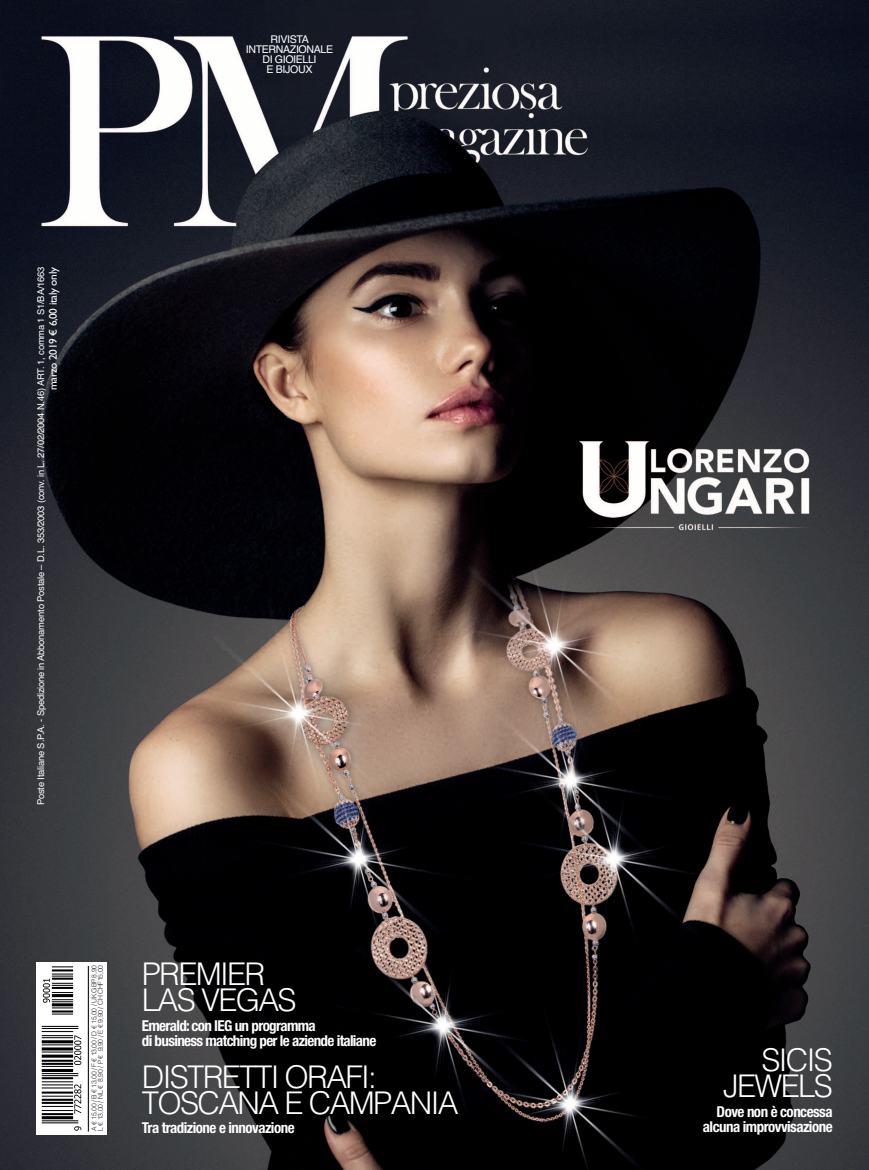
<style>
.page{position:relative;width:869px;height:1170px;background:#fff}
.page>*{position:absolute;margin:0;border:0;box-sizing:border-box;transform-origin:0 0}
.t1{font:300 31.25px "Helvetica";letter-spacing:-.055em;color:#fff}
.t2{font:700 condensed 15px "Helvetica Neue";letter-spacing:-.04em;color:#fff}
.t3{font:11.25px "Gill Sans";letter-spacing:-.025em;color:#fff}
.t4{font:10.62px "Helvetica";letter-spacing:-.035em;color:#fff}
.t5{font:9.38px "Helvetica";letter-spacing:-.02em;color:#fff}
.t6{font:300 6.75px "Helvetica";letter-spacing:-.035em;color:#231f20}
</style>
<div class="page">
<img style="left:0;top:0;width:868px;height:1169px">
<div style="left:36px;top:962px;width:70px;height:172px;background:#fff"></div>
<img style="left:41px;top:966px;width:41px;height:165px">
<hr style="left:88px;top:965px;width:1px;height:166px;background:#231f20">
<p class="t4" style="left:270px;top:36px;width:40px">RIVISTA</p>
<p class="t4" style="left:246px;top:46px;width:89px">INTERNAZIONALE</p>
<p class="t4" style="left:262px;top:56px;width:56px">DI GIOIELLI</p>
<p class="t4" style="left:266px;top:66px;width:47px">E BIJOUX</p>
<p class="t5" style="left:37px;top:805px;width:540px;rotate:-90deg">Poste Italiane S.P.A. - Spedizione in Abbonamento Postale – D.L. 353/2003 (conv. in L. 27/02/2004 N.46) ART. 1, comma 1 S1/BA/1663</p>
<p class="t3" style="left:49px;top:390px;width:124px;rotate:-90deg">marzo 2019 € 6,00 italy only</p>
<p class="t6" style="left:92px;top:1130px;width:167px;rotate:-90deg">A € 15,00 / B € 13,00 / F € 13,00 / D € 15,00 / UK GBP 8,90</p>
<p class="t6" style="left:98px;top:1130px;width:167px;rotate:-90deg">L € 13,00 / NL € 8,90 / P € 9,90 / E € 9,90 / CH CHF15,00</p>
<p class="t1" style="left:142px;top:962px;width:125px">PREMIER</p>
<p class="t1" style="left:142px;top:988px;width:156px">LAS VEGAS</p>
<p class="t2" style="left:142px;top:1019px;width:175px">Emerald: con IEG un programma</p>
<p class="t2" style="left:142px;top:1034px;width:236px">di business matching per le aziende italiane</p>
<p class="t1" style="left:142px;top:1065px;width:236px">DISTRETTI ORAFI:</p>
<p class="t1" style="left:142px;top:1091px;width:318px">TOSCANA E CAMPANIA</p>
<p class="t2" style="left:142px;top:1121px;width:154px">Tra tradizione e innovazione</p>
<p class="t1" style="left:761px;top:1048px;width:73px">SICIS</p>
<p class="t1" style="left:723px;top:1074px;width:111px">JEWELS</p>
<p class="t2" style="left:716px;top:1106px;width:117px">Dove non è concessa</p>
<p class="t2" style="left:702px;top:1121px;width:131px">alcuna improvvisazione</p>
</div>
